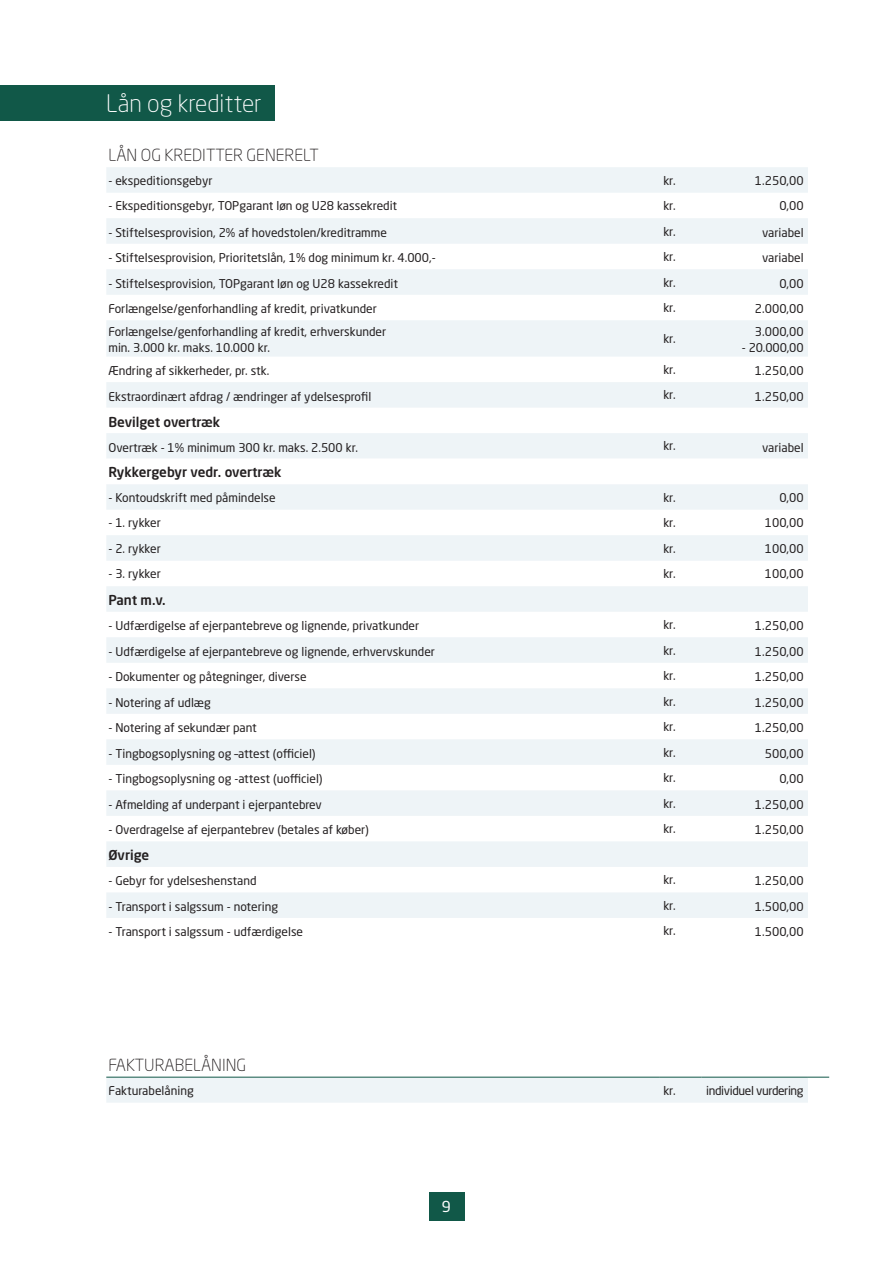
<style>
.page{position:relative;width:893px;height:1263px;background:#fff}
.page>*{position:absolute;margin:0;border:0;box-sizing:border-box;transform-origin:0 0}
.t1{font:300 24px "Neo Sans Std";color:#fff}
.t2{font:300 16.5px "Neo Sans Std";color:#231f20}
.t3{font:15px "Neo Sans Std";color:#fff}
.t4{font:500 13.5px "Neo Sans Std";color:#231f20}
.t5{font:12px/16.5px "Neo Sans Std";color:#231f20}
.t6{font:12px "Neo Sans Std";letter-spacing:-.03em;color:#231f20}
</style>
<div class="page">
<svg style="left:106px;top:167px;width:702px;height:751px;fill:#eef4f7"></svg>
<svg style="left:106px;top:459px;width:702px;height:25px"></svg>
<div style="left:106px;top:1077px;width:723px;height:26px;background:#eef4f7"></div>
<hr style="left:106px;top:1077px;width:553px;height:1px;background:#115848">
<hr style="left:659px;top:1077px;width:43px;height:1px;background:#115848">
<hr style="left:702px;top:1077px;width:106px;height:1px;background:#115848">
<div style="left:0;top:85px;width:274px;height:35px;background:#115848"></div>
<div style="left:429px;top:1192px;width:35px;height:28px;background:#115848"></div>
<h1 class="t1" style="left:106px;top:89px;width:157px">Lån og kreditter</h1>
<h2 class="t2" style="left:108px;top:145px;width:212px">LÅN OG KREDITTER GENERELT</h2>
<p class="t5" style="left:108px;top:172px;width:106px">- ekspeditionsgebyr</p>
<p class="t5" style="left:663px;top:172px;width:14px">kr.</p>
<p class="t5" style="left:755px;top:172px;width:50px">1.250,00</p>
<p class="t5" style="left:108px;top:197px;width:290px">- Ekspeditionsgebyr, TOPgarant løn og U28 kassekredit</p>
<p class="t5" style="left:663px;top:197px;width:14px">kr.</p>
<p class="t5" style="left:779px;top:197px;width:26px">0,00</p>
<p class="t5" style="left:108px;top:224px;width:280px">- Stiftelsesprovision, 2% af hovedstolen/kreditramme</p>
<p class="t5" style="left:663px;top:223px;width:14px">kr.</p>
<p class="t5" style="left:762px;top:224px;width:43px">variabel</p>
<p class="t5" style="left:108px;top:249px;width:329px">- Stiftelsesprovision, Prioritetslån, 1% dog minimum kr. 4.000,-</p>
<p class="t5" style="left:663px;top:248px;width:14px">kr.</p>
<p class="t5" style="left:762px;top:249px;width:43px">variabel</p>
<p class="t5" style="left:108px;top:275px;width:291px">- Stiftelsesprovision, TOPgarant løn og U28 kassekredit</p>
<p class="t5" style="left:663px;top:274px;width:14px">kr.</p>
<p class="t5" style="left:779px;top:275px;width:26px">0,00</p>
<p class="t5" style="left:108px;top:300px;width:270px">Forlængelse/genforhandling af kredit, privatkunder</p>
<p class="t5" style="left:663px;top:299px;width:14px">kr.</p>
<p class="t5" style="left:755px;top:300px;width:50px">2.000,00</p>
<p class="t5" style="left:108px;top:323px;width:279px">Forlængelse/genforhandling af kredit, erhverskunder min. 3.000 kr. maks. 10.000 kr.</p>
<p class="t5" style="left:663px;top:330px;width:14px">kr.</p>
<p class="t5" style="left:755px;top:323px;width:50px">3.000,00</p>
<p class="t5" style="left:742px;top:339px;width:63px">- 20.000,00</p>
<p class="t5" style="left:108px;top:362px;width:162px">Ændring af sikkerheder, pr. stk.</p>
<p class="t5" style="left:663px;top:361px;width:14px">kr.</p>
<p class="t5" style="left:755px;top:362px;width:50px">1.250,00</p>
<p class="t5" style="left:108px;top:388px;width:264px">Ekstraordinært afdrag / ændringer af ydelsesprofil</p>
<p class="t5" style="left:663px;top:387px;width:14px">kr.</p>
<p class="t5" style="left:755px;top:388px;width:50px">1.250,00</p>
<p class="t4" style="left:108px;top:413px;width:113px">Bevilget overtræk</p>
<p class="t5" style="left:108px;top:439px;width:251px">Overtræk - 1% minimum 300 kr. maks. 2.500 kr.</p>
<p class="t5" style="left:663px;top:438px;width:14px">kr.</p>
<p class="t5" style="left:762px;top:439px;width:43px">variabel</p>
<p class="t4" style="left:108px;top:463px;width:175px">Rykkergebyr vedr. overtræk</p>
<p class="t5" style="left:108px;top:489px;width:169px">- Kontoudskrift med påmindelse</p>
<p class="t5" style="left:663px;top:489px;width:14px">kr.</p>
<p class="t5" style="left:779px;top:489px;width:26px">0,00</p>
<p class="t5" style="left:108px;top:514px;width:54px">- 1. rykker</p>
<p class="t5" style="left:663px;top:514px;width:14px">kr.</p>
<p class="t5" style="left:765px;top:514px;width:40px">100,00</p>
<p class="t5" style="left:108px;top:540px;width:54px">- 2. rykker</p>
<p class="t5" style="left:663px;top:540px;width:14px">kr.</p>
<p class="t5" style="left:765px;top:540px;width:40px">100,00</p>
<p class="t5" style="left:108px;top:565px;width:54px">- 3. rykker</p>
<p class="t5" style="left:663px;top:565px;width:14px">kr.</p>
<p class="t5" style="left:765px;top:565px;width:40px">100,00</p>
<p class="t4" style="left:108px;top:592px;width:59px">Pant m.v.</p>
<p class="t5" style="left:108px;top:617px;width:312px">- Udfærdigelse af ejerpantebreve og lignende, privatkunder</p>
<p class="t5" style="left:663px;top:616px;width:14px">kr.</p>
<p class="t5" style="left:755px;top:617px;width:50px">1.250,00</p>
<p class="t5" style="left:108px;top:643px;width:328px">- Udfærdigelse af ejerpantebreve og lignende, erhvervskunder</p>
<p class="t5" style="left:663px;top:642px;width:14px">kr.</p>
<p class="t5" style="left:755px;top:643px;width:50px">1.250,00</p>
<p class="t5" style="left:108px;top:668px;width:200px">- Dokumenter og påtegninger, diverse</p>
<p class="t5" style="left:663px;top:667px;width:14px">kr.</p>
<p class="t5" style="left:755px;top:668px;width:50px">1.250,00</p>
<p class="t5" style="left:108px;top:694px;width:104px">- Notering af udlæg</p>
<p class="t5" style="left:663px;top:693px;width:14px">kr.</p>
<p class="t5" style="left:755px;top:694px;width:50px">1.250,00</p>
<p class="t5" style="left:108px;top:719px;width:150px">- Notering af sekundær pant</p>
<p class="t5" style="left:663px;top:718px;width:14px">kr.</p>
<p class="t5" style="left:755px;top:719px;width:50px">1.250,00</p>
<p class="t5" style="left:108px;top:745px;width:209px">- Tingbogsoplysning og –attest (officiel)</p>
<p class="t5" style="left:663px;top:744px;width:14px">kr.</p>
<p class="t5" style="left:765px;top:745px;width:40px">500,00</p>
<p class="t5" style="left:108px;top:770px;width:216px">- Tingbogsoplysning og -attest (uofficiel)</p>
<p class="t5" style="left:663px;top:769px;width:14px">kr.</p>
<p class="t5" style="left:779px;top:770px;width:26px">0,00</p>
<p class="t5" style="left:108px;top:796px;width:215px">- Afmelding af underpant i ejerpantebrev</p>
<p class="t5" style="left:663px;top:795px;width:14px">kr.</p>
<p class="t5" style="left:755px;top:796px;width:50px">1.250,00</p>
<p class="t5" style="left:108px;top:821px;width:262px">- Overdragelse af ejerpantebrev (betales af køber)</p>
<p class="t5" style="left:663px;top:820px;width:14px">kr.</p>
<p class="t5" style="left:755px;top:821px;width:50px">1.250,00</p>
<p class="t4" style="left:108px;top:847px;width:42px">Øvrige</p>
<p class="t5" style="left:108px;top:872px;width:150px">- Gebyr for ydelseshenstand</p>
<p class="t5" style="left:663px;top:871px;width:14px">kr.</p>
<p class="t5" style="left:755px;top:872px;width:50px">1.250,00</p>
<p class="t5" style="left:108px;top:898px;width:171px">- Transport i salgssum - notering</p>
<p class="t5" style="left:663px;top:897px;width:14px">kr.</p>
<p class="t5" style="left:755px;top:898px;width:50px">1.500,00</p>
<p class="t5" style="left:108px;top:923px;width:196px">- Transport i salgssum - udfærdigelse</p>
<p class="t5" style="left:663px;top:922px;width:14px">kr.</p>
<p class="t5" style="left:755px;top:923px;width:50px">1.500,00</p>
<h2 class="t2" style="left:108px;top:1055px;width:139px">FAKTURABELÅNING</h2>
<p class="t5" style="left:108px;top:1082px;width:87px">Fakturabelåning</p>
<p class="t5" style="left:663px;top:1082px;width:14px">kr.</p>
<p class="t6" style="left:706px;top:1083px;width:99px">individuel vurdering</p>
<p class="t3" style="left:442px;top:1197px;width:11px">9</p>
</div>
